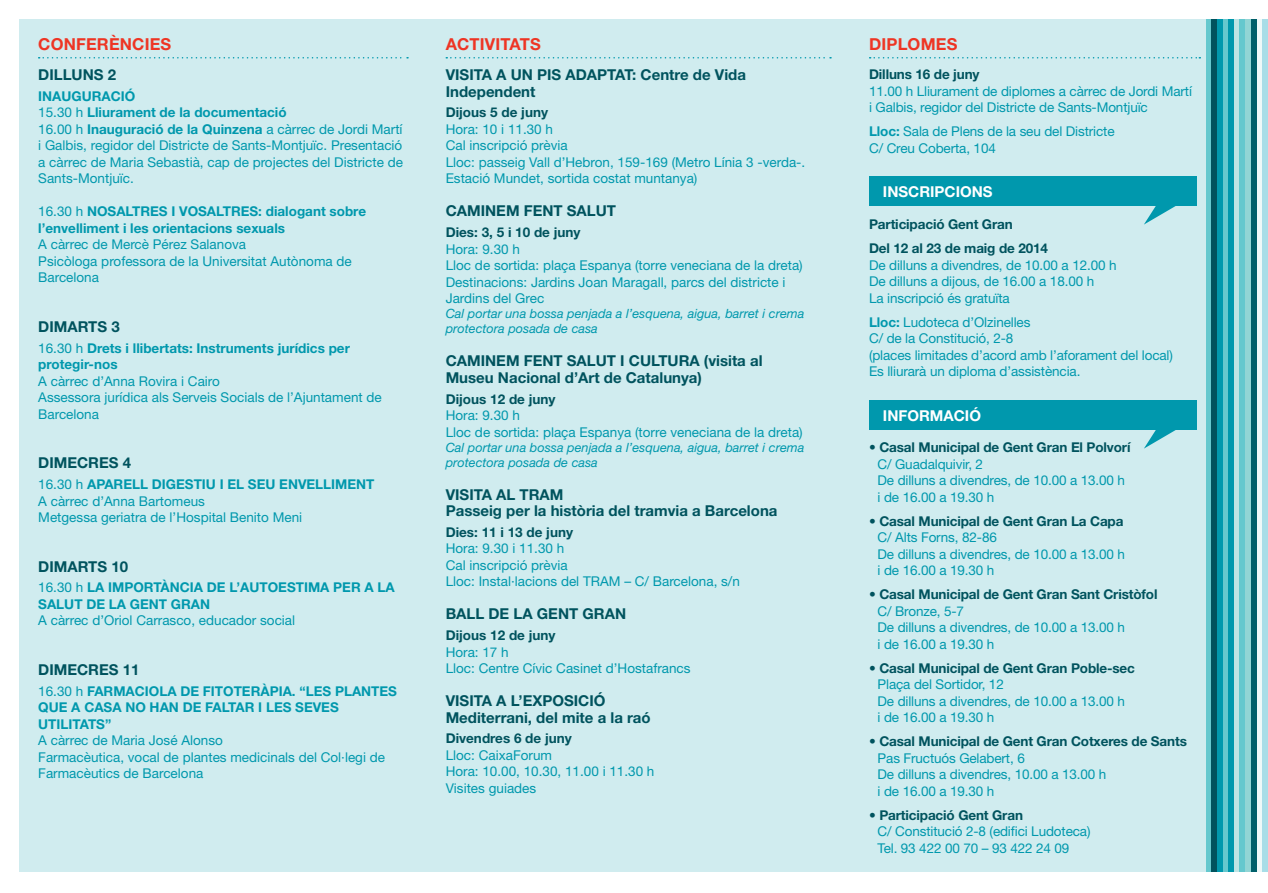
<style>
.page{position:relative;width:1268px;height:893px;background:#fff}
.page>*{position:absolute;margin:0;border:0;box-sizing:border-box;transform-origin:0 0}
.t1{font:700 16.5px "Helvetica Neue LT Std";letter-spacing:.01em;color:#ee3524}
.t2{font:700 15px/16.5px "Helvetica Neue LT Std";color:#00535e}
.t3{font:700 15px "Helvetica Neue LT Std";color:#fff}
.t4{font:13.5px/16.5px "Helvetica Neue LT Std";color:#0098ad}
.t5{font:700 13.5px/24px "Helvetica Neue LT Std";letter-spacing:-.01em;color:#00535e}
.t6{font:700 13.5px/16.5px "Helvetica Neue LT Std";color:#0098ad}
.t7{font:italic 12.75px/15px "Helvetica Neue LT Std";color:#0098ad}
.s1{font-weight:700}
.s2{font-weight:400}
</style>
<div class="page">
<div style="left:19px;top:19px;width:1248px;height:853px;background:#d0ecef"></div>
<div style="left:868px;top:400px;width:328px;height:30px;background:#0098ad"></div>
<svg style="left:1144px;top:430px;width:32px;height:19px"></svg>
<div style="left:868px;top:176px;width:328px;height:30px;background:#0098ad"></div>
<svg style="left:1144px;top:206px;width:32px;height:19px"></svg>
<svg style="left:39px;top:57px;width:369px;height:2px"></svg>
<svg style="left:446px;top:57px;width:384px;height:2px"></svg>
<svg style="left:869px;top:57px;width:330px;height:2px"></svg>
<div style="left:1205px;top:19px;width:5px;height:853px;background:#65c8ce"></div>
<div style="left:1210px;top:19px;width:6px;height:853px;background:#00535e"></div>
<div style="left:1216px;top:19px;width:6px;height:853px;background:#0098ad"></div>
<div style="left:1222px;top:19px;width:6px;height:853px;background:#65c8ce"></div>
<div style="left:1256px;top:19px;width:5px;height:853px;background:#eef8f8"></div>
<div style="left:1228px;top:19px;width:5px;height:853px;background:#0098ad"></div>
<div style="left:1233px;top:19px;width:6px;height:853px;background:#bee4e4"></div>
<div style="left:1239px;top:19px;width:5px;height:853px;background:#65c8ce"></div>
<div style="left:1244px;top:19px;width:6px;height:853px;background:#92d5d5"></div>
<div style="left:1250px;top:19px;width:6px;height:853px;background:#005f6a"></div>
<div style="left:1261px;top:19px;width:6px;height:853px;background:#a8dde7"></div>
<p class="t1" style="left:38px;top:34px;width:134px">CONFERÈNCIES</p>
<p class="t1" style="left:445px;top:34px;width:96px">ACTIVITATS</p>
<p class="t2" style="left:38px;top:66px;width:79px">DILLUNS 2</p>
<p class="t4" style="left:38px;top:88px;width:366px"><span class="s1">INAUGURACIÓ<br></span>15.30 h <span class="s1">Lliurament de la documentació<br></span>16.00 h <span class="s1">Inauguració de la Quinzena</span> a càrrec de Jordi Martí i Galbis, regidor del Districte de Sants-Montjuïc. Presentació a càrrec de Maria Sebastià, cap de projectes del Districte de Sants-Montjuïc.</p>
<p class="t6" style="left:38px;top:203px;width:104px"><span class="s2">16.30 h</span> NOSALTRE</p>
<p class="t6" style="left:159px;top:203px;width:74px">S I VOSALTRE</p>
<p class="t6" style="left:38px;top:203px;width:329px;text-indent:211px">S: dialogant sobre l’envelliment i les orientacions sexuals</p>
<p class="t4" style="left:38px;top:236px;width:315px">A càrrec de Mercè Pérez Salanova<br>Psicòloga professora de la Universitat Autònoma de<br>Barcelona</p>
<p class="t2" style="left:38px;top:318px;width:41px">DIMART</p>
<p class="t2" style="left:97px;top:318px;width:24px">S 3</p>
<p class="t6" style="left:38px;top:339px;width:313px"><span class="s2">16.30 h</span> Drets i llibertats: Instruments jurídics per protegir-nos</p>
<p class="t4" style="left:38px;top:372px;width:345px">A càrrec d’Anna Rovira i Cairo<br>Assessora jurídica als Serveis Socials de l’Ajuntament de<br>Barcelona</p>
<p class="t2" style="left:38px;top:454px;width:94px">DIMECRES 4</p>
<p class="t4" style="left:38px;top:476px;width:77px">16.30 h <span class="s1">APARE</span></p>
<p class="t6" style="left:132px;top:476px;width:225px">LL DIGESTIU I EL SEU ENVELLIMENT</p>
<p class="t4" style="left:38px;top:492px;width:265px">A càrrec d’Anna Bartomeus<br>Metgessa geriatra de l’Hospital Benito Meni</p>
<p class="t2" style="left:38px;top:558px;width:41px">DIMART</p>
<p class="t2" style="left:97px;top:558px;width:32px">S 10</p>
<p class="t6" style="left:38px;top:579px;width:358px"><span class="s2">16.30 h</span> LA IMPORTÀNCIA DE L’AUTOESTIMA PER A LA<br>SALUT DE LA GENT</p>
<p class="t6" style="left:171px;top:595px;width:21px">GRAN</p>
<p class="t4" style="left:38px;top:612px;width:258px">A càrrec d’Oriol Carrasco, educador social</p>
<p class="t2" style="left:38px;top:661px;width:103px">DIMECRES 11</p>
<p class="t6" style="left:38px;top:682px;width:205px"><span class="s2">16.30 h</span> FARMACIOLA DE FITOTER</p>
<p class="t6" style="left:260px;top:682px;width:102px">ÀPIA. “LES PLANTE</p>
<p class="t6" style="left:388px;top:682px;width:10px">S</p>
<p class="t6" style="left:38px;top:699px;width:200px">QUE A CASA NO HAN DE FALTAR</p>
<p class="t6" style="left:258px;top:699px;width:82px">I LES SEVES</p>
<p class="t6" style="left:38px;top:715px;width:74px">UTILITATS”</p>
<p class="t4" style="left:38px;top:732px;width:348px">A càrrec de Maria José Alonso<br>Farmacèutica, vocal de plantes medicinals del Col·legi de<br>Farmacèutics de Barcelona</p>
<p class="t2" style="left:445px;top:66px;width:302px">VISITA A UN PIS ADAPTAT: Centre de Vida<br>Independent</p>
<p class="t5" style="left:445px;top:100px;width:104px">Dijous 5 de juny</p>
<p class="t4" style="left:445px;top:121px;width:361px">Hora: 10 i 11.30 h<br>Cal inscripció prèvia<br>Lloc: passeig Vall d’Hebron, 159-169 (Metro Línia 3 -verda-.<br>Estació Mundet, sortida costat muntanya)</p>
<p class="t2" style="left:445px;top:203px;width:98px">CAMINEM FENT</p>
<p class="t2" style="left:566px;top:203px;width:50px">SALUT</p>
<p class="t5" style="left:445px;top:220px;width:136px">Dies: 3, 5 i 10 de juny</p>
<p class="t4" style="left:445px;top:240px;width:358px">Hora: 9.30 h<br>Lloc de sortida: plaça Espanya (torre veneciana de la dreta)<br>Destinacions: Jardins Joan Maragall, parcs del districte i Jardins del Grec</p>
<p class="t7" style="left:445px;top:306px;width:360px">Cal portar una bossa penjada a l’esquena, aigua, barret i crema protectora posada de casa</p>
<p class="t2" style="left:445px;top:352px;width:98px">CAMINEM FENT</p>
<p class="t2" style="left:445px;top:352px;width:318px;text-indent:121px">SALUT I CULTURA (visita al<br>Museu Nacional d’Art de Catalunya)</p>
<p class="t5" style="left:445px;top:386px;width:111px">Dijous 12 de juny</p>
<p class="t4" style="left:445px;top:407px;width:358px">Hora: 9.30 h<br>Lloc de sortida: plaça Espanya (torre veneciana de la dreta)</p>
<p class="t7" style="left:445px;top:439px;width:360px">Cal portar una bossa penjada a l’esquena, aigua, barret i crema protectora posada de casa</p>
<p class="t2" style="left:445px;top:486px;width:85px">VISITA AL TRA</p>
<p class="t2" style="left:445px;top:486px;width:333px;text-indent:104px">M<br>Passeig per la història del tramvia a Barcelona</p>
<p class="t5" style="left:445px;top:520px;width:129px">Dies: 11 i 13 de juny</p>
<p class="t4" style="left:445px;top:540px;width:296px">Hora: 9.30 i 11.30 h<br>Cal inscripció prèvia<br>Lloc: Instal·lacions del TRAM – C/ Barcelona, s/n</p>
<p class="t2" style="left:445px;top:605px;width:182px">BALL DE LA GENT GRAN</p>
<p class="t5" style="left:445px;top:623px;width:111px">Dijous 12 de juny</p>
<p class="t4" style="left:445px;top:643px;width:246px">Hora: 17 h<br>Lloc: Centre Cívic Casinet d’Hostafrancs</p>
<p class="t2" style="left:445px;top:692px;width:206px">VISITA A L’EXPOSICIÓ<br>Mediterrani, del mite a la raó</p>
<p class="t5" style="left:445px;top:726px;width:128px">Divendres 6 de juny</p>
<p class="t4" style="left:445px;top:746px;width:210px">Lloc: CaixaForum<br>Hora: 10.00, 10.30, 11.00 i 11.30 h<br>Visites guiades</p>
<p class="t1" style="left:868px;top:34px;width:90px">DIPLOMES</p>
<p class="t5" style="left:868px;top:62px;width:112px">Dilluns 16 de juny</p>
<p class="t4" style="left:868px;top:82px;width:324px">11.00 h Lliurament de diplomes a càrrec de Jordi Martí i Galbis, regidor del Districte de Sants-Montjuïc</p>
<p class="t4" style="left:868px;top:123px;width:247px"><span class="s1">Lloc:</span> Sala de Plens de la seu del Districte<br>C/ Creu Coberta, 104</p>
<p class="t3" style="left:882px;top:182px;width:111px">INSCRIPCIONS</p>
<p class="t5" style="left:868px;top:212px;width:180px">Participació Gent Gran<br>Del 12 al 23 de maig de 2014</p>
<p class="t4" style="left:868px;top:256px;width:249px">De dilluns a divendres, de 10.00 a 12.00 h<br>De dilluns a dijous, de 16.00 a 18.00 h<br>La inscripció és gratuïta</p>
<p class="t4" style="left:868px;top:313px;width:305px"><span class="s1">Lloc:</span> Ludoteca d’Olzinelles<br>C/ de la Constitució, 2-8<br>(places limitades d’acord amb l’aforament del local)<br>Es lliurarà un diploma d’assistència.</p>
<p class="t3" style="left:882px;top:406px;width:100px">INFORMACIÓ</p>
<p class="t5" style="left:868px;top:435px;width:263px">• Casal Municipal de Gent Gran El Polvorí</p>
<p class="t4" style="left:877px;top:455px;width:249px">C/ Guadalquivir, 2<br>De dilluns a divendres, de 10.00 a 13.00 h i de 16.00 a 19.30 h</p>
<p class="t5" style="left:868px;top:508px;width:256px">• Casal Municipal de Gent Gran La Capa</p>
<p class="t4" style="left:877px;top:529px;width:249px">C/ Alts Forns, 82-86<br>De dilluns a divendres, de 10.00 a 13.00 h i de 16.00 a 19.30 h</p>
<p class="t5" style="left:868px;top:582px;width:290px">• Casal Municipal de Gent Gran Sant Cristòfol</p>
<p class="t4" style="left:877px;top:602px;width:249px">C/ Bronze, 5-7<br>De dilluns a divendres, de 10.00 a 13.00 h i de 16.00 a 19.30 h</p>
<p class="t5" style="left:868px;top:655px;width:267px">• Casal Municipal de Gent Gran Poble-sec</p>
<p class="t4" style="left:877px;top:676px;width:249px">Plaça del Sortidor, 12<br>De dilluns a divendres, de 10.00 a 13.00 h i de 16.00 a 19.30 h</p>
<p class="t5" style="left:868px;top:729px;width:319px">• Casal Municipal de Gent Gran Cotxeres de Sants</p>
<p class="t4" style="left:877px;top:749px;width:230px">Pas Fructuós Gelabert, 6<br>De dilluns a divendres, 10.00 a 13.00 h i de 16.00 a 19.30 h</p>
<p class="t5" style="left:868px;top:802px;width:155px">• Participació Gent Gran</p>
<p class="t4" style="left:877px;top:823px;width:214px">C/ Constitució 2-8 (edifici Ludoteca)<br>Tel. 93 422 00 70 – 93 422 24 09</p>
</div>
